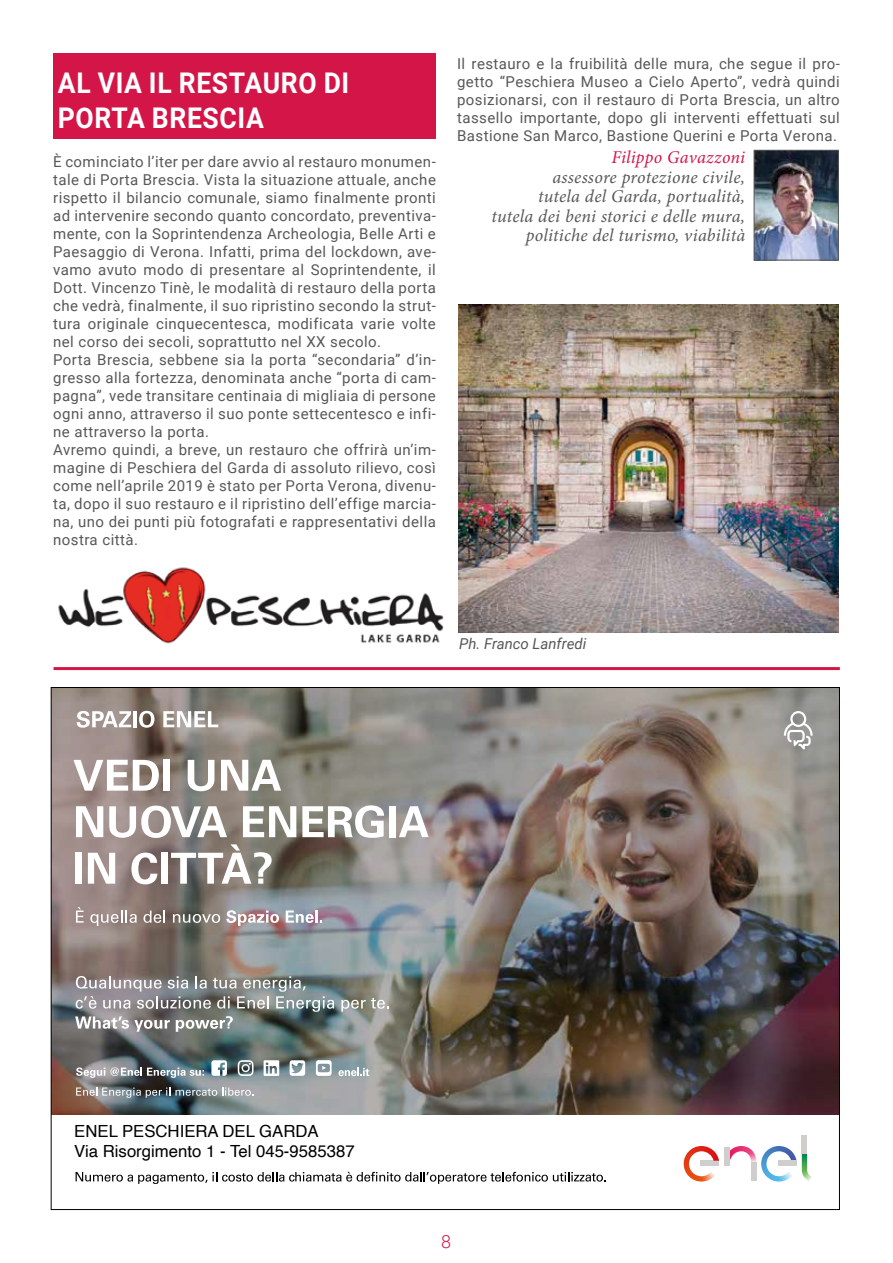
<style>
.page{position:relative;width:893px;height:1263px;background:#fff}
.page>*{position:absolute;margin:0;border:0;box-sizing:border-box;transform-origin:0 0}
.t1{font:700 28.5px/34.5px "Roboto";letter-spacing:.025em;color:#fff;scale:.93 1}
.t2{font:italic 18px/19.5px "Minion Pro";letter-spacing:.01em;color:#575756;text-align:right}
.t3{font:italic 18px "Minion Pro";letter-spacing:.015em;color:#d31647}
.t4{font:300 18px "Roboto";color:#d31647}
.t5{font:16.8px/20.4px "Helvetica";color:#000}
.t6{font:15px/18px "Roboto";letter-spacing:.03em;color:#575756}
.t7{font:italic 15px "Roboto";color:#575756}
</style>
<div class="page">
<img style="left:53px;top:689px;width:785px;height:426px">
<svg style="left:316px;top:1060px;width:16px;height:16px"></svg>
<svg style="left:264px;top:1060px;width:15px;height:16px"></svg>
<svg style="left:211px;top:1060px;width:16px;height:16px"></svg>
<svg style="left:290px;top:1060px;width:15px;height:16px"></svg>
<svg style="left:238px;top:1060px;width:16px;height:16px"></svg>
<div style="left:724px;top:1147px;width:6px;height:19px;background:#d0cecd"></div>
<svg style="left:730px;top:1146px;width:66px;height:35px"></svg>
<div style="left:778px;top:1161px;width:18px;height:5px;background:#d0cecd"></div>
<svg style="left:802px;top:1153px;width:10px;height:28px"></svg>
<div style="left:802px;top:1135px;width:5px;height:18px;background:#d0cecd"></div>
<svg style="left:684px;top:1146px;width:35px;height:35px"></svg>
<svg style="left:77px;top:711px;width:54px;height:17px"></svg>
<hr style="left:133px;top:711px;width:4px;height:16px;background:#fff">
<svg style="left:139px;top:711px;width:16px;height:17px"></svg>
<svg style="left:163px;top:711px;width:55px;height:16px"></svg>
<svg style="left:73px;top:760px;width:86px;height:31px"></svg>
<div style="left:163px;top:760px;width:7px;height:31px;background:#fff"></div>
<svg style="left:188px;top:760px;width:26px;height:31px"></svg>
<svg style="left:221px;top:760px;width:60px;height:31px"></svg>
<svg style="left:76px;top:806px;width:27px;height:31px"></svg>
<svg style="left:109px;top:806px;width:118px;height:32px"></svg>
<svg style="left:243px;top:806px;width:53px;height:31px"></svg>
<svg style="left:302px;top:805px;width:82px;height:33px"></svg>
<div style="left:389px;top:806px;width:7px;height:31px;background:#fff"></div>
<svg style="left:399px;top:806px;width:30px;height:31px"></svg>
<div style="left:75px;top:853px;width:7px;height:31px;background:#fff"></div>
<svg style="left:88px;top:853px;width:27px;height:31px"></svg>
<svg style="left:131px;top:852px;width:26px;height:32px"></svg>
<div style="left:161px;top:853px;width:7px;height:31px;background:#fff"></div>
<svg style="left:171px;top:844px;width:101px;height:40px"></svg>
<svg style="left:76px;top:907px;width:8px;height:16px"></svg>
<svg style="left:90px;top:910px;width:47px;height:16px"></svg>
<svg style="left:143px;top:910px;width:22px;height:13px"></svg>
<svg style="left:173px;top:914px;width:47px;height:9px"></svg>
<svg style="left:226px;top:910px;width:53px;height:16px"></svg>
<svg style="left:286px;top:910px;width:36px;height:13px"></svg>
<svg style="left:76px;top:1172px;width:530px;height:12px"></svg>
<svg style="left:76px;top:1087px;width:178px;height:11px;background:#888e91"></svg>
<svg style="left:76px;top:1067px;width:29px;height:11px"></svg>
<svg style="left:111px;top:1067px;width:93px;height:11px"></svg>
<svg style="left:338px;top:1068px;width:31px;height:8px"></svg>
<svg style="left:341px;top:998px;width:48px;height:14px"></svg>
<svg style="left:75px;top:976px;width:259px;height:56px;background:#888c8b"></svg>
<svg style="left:784px;top:711px;width:29px;height:38px"></svg>
<div style="left:53px;top:53px;width:383px;height:85px;background:#d31647"></div>
<img style="left:458px;top:304px;width:381px;height:328px">
<img style="left:58px;top:567px;width:386px;height:77px">
<img style="left:756px;top:152px;width:81px;height:106px">
<div style="left:754px;top:150px;width:85px;height:110px;border:1px solid #575756"></div>
<hr style="left:54px;top:667px;width:786px;height:3px;background:#d31647">
<h1 class="t1" style="left:58px;top:65px;width:315px">AL VIA IL RESTAURO DI<br>PORTA BRESCIA</h1>
<p class="t6" style="left:53px;top:152px;width:384px">È cominciato l’iter per dare avvio al restauro monumen&shy;tale di Porta Brescia. Vista la situazione attuale, anche rispetto il bilancio comunale, siamo finalmente pronti ad intervenire secondo quanto concordato, preventiva&shy;mente, con la Soprintendenza Archeologia, Belle Arti e Paesaggio di Verona. Infatti, prima del lockdown, ave&shy;vamo avuto modo di presentare al Soprintendente, il Dott. Vincenzo Tinè, le modalità di restauro della porta che vedrà, finalmente, il suo ripristino secondo la strut&shy;tura originale cinquecentesca, modificata varie volte nel corso dei secoli, soprattutto nel XX secolo.<br>Porta Brescia, sebbene sia la porta “secondaria” d’in&shy;gresso alla fortezza, denominata anche “porta di cam&shy;pagna”, vede transitare centinaia di migliaia di persone ogni anno, attraverso il suo ponte settecentesco e infi&shy;ne attraverso la porta.<br>Avremo quindi, a breve, un restauro che offrirà un’im&shy;magine di Peschiera del Garda di assoluto rilievo, così come nell’aprile 2019 è stato per Porta Verona, divenu&shy;ta, dopo il suo restauro e il ripristino dell’effige marcia&shy;na, uno dei punti più fotografati e rappresentativi della nostra città.</p>
<p class="t6" style="left:457px;top:54px;width:384px;text-align:justify">Il restauro e la fruibilità delle mura, che segue il pro&shy;getto “Peschiera Museo a Cielo Aperto”, vedrà quindi posizionarsi, con il restauro di Porta Brescia, un altro tassello importante, dopo gli interventi effettuati sul Bastione San Marco, Bastione Querini e Porta Verona.</p>
<p class="t3" style="left:611px;top:145px;width:135px">Filippo Gavazzoni</p>
<p class="t2" style="left:491px;top:167px;width:255px">assessore protezione civile,<br>tutela del Garda, portualità,<br>tutela dei beni storici e delle mura, politiche del turismo, viabilità</p>
<p class="t7" style="left:459px;top:633px;width:129px">Ph. Franco Lanfredi</p>
<p class="t5" style="left:74px;top:1121px;width:282px">ENEL PESCHIERA DEL GARDA<br>Via Risorgimento 1 - Tel 045-9585387</p>
<p class="t4" style="left:441px;top:1229px;width:11px">8</p>
</div>
